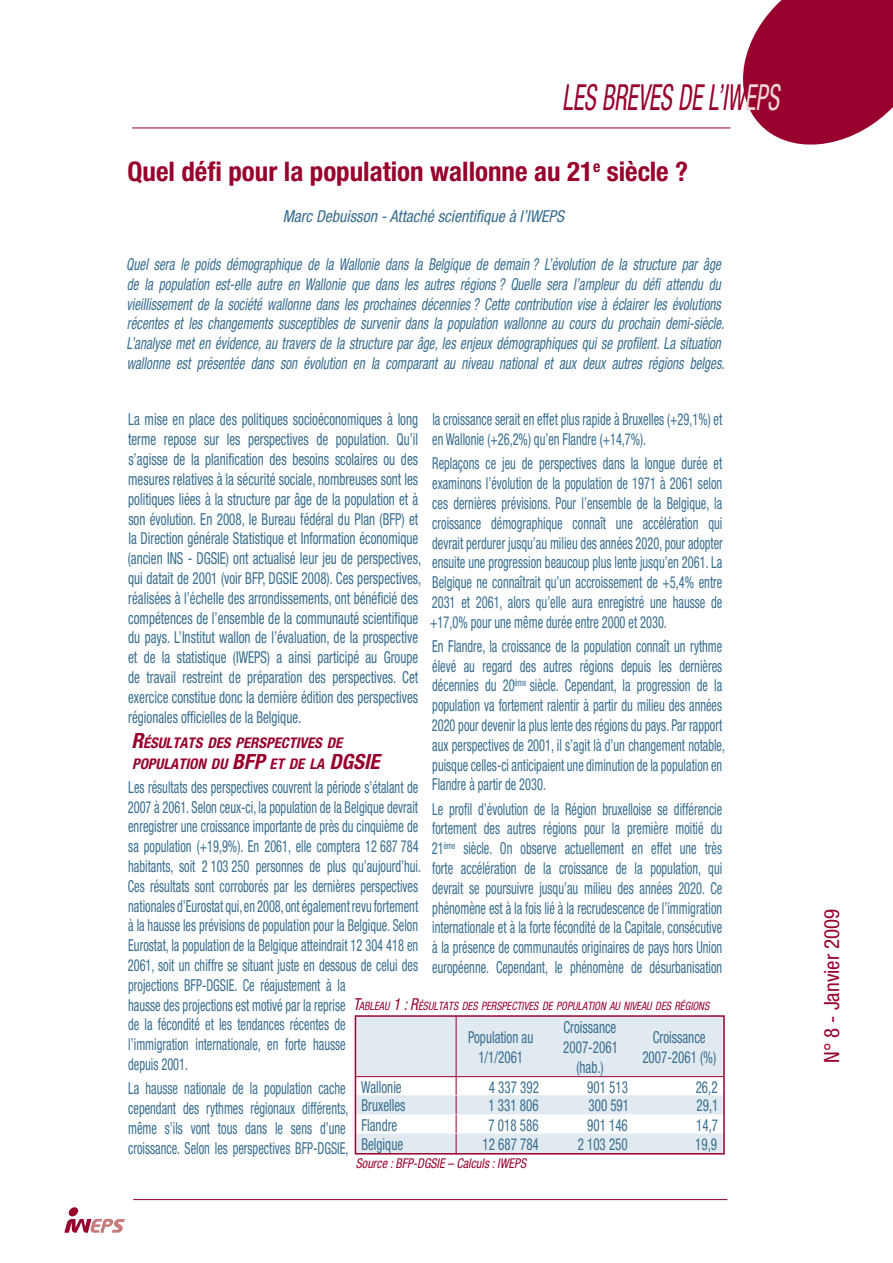
<style>
.page{position:relative;width:893px;height:1263px;background:#fff}
.page>*{position:absolute;margin:0;border:0;box-sizing:border-box;transform-origin:0 0}
.t1{font:italic condensed 36px "Helvetica Neue";color:#98012d;scale:.67 1}
.t2{font:700 condensed 27px "Helvetica Neue";color:#98012d}
.t3{font:condensed 21px "Helvetica Neue";color:#98012d}
.paragraphe{font:condensed 16.5px/19.8px "Helvetica Neue";color:#386e8f;text-align:center;scale:.79 1}
.paragraphe-2{font:condensed 16.5px/19.8px "Helvetica Neue";color:#386e8f;scale:.75 1}
.Chapeau{font:italic condensed 16.5px/19.8px "Helvetica Neue";color:#386e8f;scale:.79 1}
.Chapeau-2{font:italic condensed 16.5px "Helvetica Neue";color:#386e8f;scale:.96 1}
.Niveau_1{font:italic 700 condensed 14.7px/21px "Helvetica Neue";color:#98012d}
.source{font:italic condensed 13.5px "Helvetica Neue";color:#98012d;scale:.9 1}
.Titre_tab{font:italic condensed 11.55px "Helvetica Neue";color:#98012d;scale:.9 1}
.s1{color:#f0d7d4}
.s2{font-size:21px}
.s3{font-size:16.5px}
</style>
<div class="page">
<svg style="left:743px;top:0;width:150px;height:145px;background:#a6254b"></svg>
<hr style="left:132px;top:128px;width:598px;height:1px;background:#98012d">
<hr style="left:133px;top:1199px;width:594px;height:1px;background:#98012d">
<svg style="left:64px;top:1207px;width:61px;height:26px"></svg>
<svg style="left:356px;top:1017px;width:367px;height:136px;fill:#e2eaf1"></svg>
<hr style="left:355px;top:1015px;width:101px;height:2px;background:#98012d">
<hr style="left:355px;top:1017px;width:1px;height:60px;background:#98012d">
<hr style="left:456px;top:1015px;width:89px;height:2px;background:#98012d">
<hr style="left:545px;top:1015px;width:90px;height:2px;background:#98012d">
<hr style="left:635px;top:1015px;width:90px;height:2px;background:#98012d">
<hr style="left:723px;top:1017px;width:2px;height:60px;background:#98012d">
<svg style="left:723px;top:1077px;width:2px;height:56px"></svg>
<svg style="left:355px;top:1077px;width:1px;height:76px"></svg>
<hr style="left:723px;top:1133px;width:2px;height:20px;background:#98012d">
<hr style="left:355px;top:1153px;width:101px;height:1px;background:#98012d">
<hr style="left:456px;top:1153px;width:89px;height:1px;background:#98012d">
<hr style="left:545px;top:1153px;width:90px;height:1px;background:#98012d">
<hr style="left:635px;top:1153px;width:90px;height:1px;background:#98012d">
<hr style="left:456px;top:1017px;width:1px;height:59px;background:#98012d">
<svg style="left:456px;top:1077px;width:1px;height:76px"></svg>
<hr style="left:356px;top:1076px;width:100px;height:1px;background:#98012d">
<hr style="left:456px;top:1076px;width:89px;height:1px;background:#98012d">
<hr style="left:545px;top:1076px;width:90px;height:1px;background:#98012d">
<hr style="left:635px;top:1076px;width:88px;height:1px;background:#98012d">
<p class="t1" style="left:562px;top:77px;width:325px">LES BREVES DE L’IW<span class="s1">EPS</span></p>
<p class="t2" style="left:128px;top:155px;width:562px">Quel défi pour la population wallonne au 21<sup>e</sup> siècle ?</p>
<p class="Chapeau-2" style="left:283px;top:207px;width:295px">Marc Debuisson - Attaché scientifique à l’IWEPS</p>
<p class="Chapeau" style="left:126px;top:254px;width:759px">Quel sera le poids démographique de la Wallonie dans la Belgique de demain ? L’évolution de la structure par âge de la population est-elle autre en Wallonie que dans les autres régions ? Quelle sera l’ampleur du défi attendu du vieillissement de la société wallonne dans les prochaines décennies ? Cette contribution vise à éclairer les évolutions récentes et les changements susceptibles de survenir dans la population wallonne au cours du prochain demi-siècle.<br>L’analyse met en évidence, au travers de la structure par âge, les enjeux démographiques qui se profilent. La situation wallonne est présentée dans son évolution en la comparant au niveau national et aux deux autres régions belges.</p>
<p class="paragraphe" style="left:128px;top:410px;width:373px;text-align:left">La mise en place des politiques socioéconomiques à long terme repose sur les perspectives de population. Qu’il s’agisse de la planification des besoins scolaires ou des mesures relatives à la sécurité sociale, nombreuses sont les politiques liées à la structure par âge de la population et à son évolution. En 2008, le Bureau fédéral du Plan (BFP) et la Direction générale Statistique et Information économique (ancien INS - DGSIE) ont actualisé leur jeu de perspectives, qui datait de 2001 (voir BFP, DGSIE 2008). Ces perspectives, réalisées à l’échelle des arrondissements, ont bénéficié des compétences de l’ensemble de la communauté scientifique du pays. L’Institut wallon de l’évaluation, de la prospective et de la statistique (IWEPS) a ainsi participé au Groupe de travail restreint de préparation des perspectives. Cet exercice constitue donc la dernière édition des perspectives régionales officielles de la Belgique.</p>
<p class="Niveau_1" style="left:131px;top:732px;width:250px"><span class="s2">R</span>ÉSULTATS DES PERSPECTIVES DE<br>POPULATION DU <span class="s2">BFP</span> ET DE LA <span class="s2">DGSIE</span></p>
<p class="paragraphe" style="left:128px;top:777px;width:373px;text-align:left">Les résultats des perspectives couvrent la période s’étalant de 2007 à 2061. Selon ceux-ci, la population de la Belgique devrait enregistrer une croissance importante de près du cinquième de sa population (+19,9%). En 2061, elle comptera 12 687 784 habitants, soit 2 103 250 personnes de plus qu’aujourd’hui.<br>Ces résultats sont corroborés par les dernières perspectives nationales d’Eurostat qui, en 2008, ont également revu fortement à la hausse les prévisions de population pour la Belgique. Selon Eurostat, la population de la Belgique atteindrait 12 304 418 en 2061, soit un chiffre se situant juste en dessous de celui des projections BFP-DGSIE. Ce réajustement à la<br>hausse des projections est motivé par la reprise<br>de la fécondité et les tendances récentes de<br>l’immigration internationale, en forte hausse<br>depuis 2001.</p>
<p class="paragraphe-2" style="left:128px;top:1078px;width:295px">La hausse nationale de la population cache cependant des rythmes régionaux différents, même s’ils vont tous dans le sens d’une croissance. Selon les perspectives BFP-DGSIE,</p>
<p class="paragraphe-2" style="left:432px;top:410px;width:388px">la croissance serait en effet plus rapide à Bruxelles (+29,1%) et en Wallonie (+26,2%) qu’en Flandre (+14,7%).</p>
<p class="paragraphe-2" style="left:430px;top:453px;width:392px;text-align:justify">Replaçons ce jeu de perspectives dans la longue durée et examinons l’évolution de la population de 1971 à 2061 selon ces dernières prévisions. Pour l’ensemble de la Belgique, la croissance démographique connaît une accélération qui devrait perdurer jusqu’au milieu des années 2020, pour adopter ensuite une progression beaucoup plus lente jusqu’en 2061. La Belgique ne connaîtrait qu’un accroissement de +5,4% entre 2031 et 2061, alors qu’elle aura enregistré une hausse de +17,0% pour une même durée entre 2000 et 2030.</p>
<p class="paragraphe-2" style="left:432px;top:636px;width:392px">En Flandre, la croissance de la population connaît un rythme élevé au regard des autres régions depuis les dernières décennies du 20<sup>ème</sup> siècle. Cependant, la progression de la population va fortement ralentir à partir du milieu des années 2020 pour devenir la plus lente des régions du pays. Par rapport aux perspectives de 2001, il s’agit là d’un changement notable, puisque celles-ci anticipaient une diminution de la population en Flandre à partir de 2030.</p>
<p class="paragraphe-2" style="left:432px;top:799px;width:389px;text-align:justify">Le profil d’évolution de la Région bruxelloise se différencie fortement des autres régions pour la première moitié du 21<sup>ème</sup> siècle. On observe actuellement en effet une très forte accélération de la croissance de la population, qui devrait se poursuivre jusqu’au milieu des années 2020. Ce phénomène est à la fois lié à la recrudescence de l’immigration internationale et à la forte fécondité de la Capitale, consécutive à la présence de communautés originaires de pays hors Union européenne. Cependant, le phénomène de désurbanisation</p>
<p class="Titre_tab" style="left:353px;top:999px;width:397px"><span class="s3">T</span>ABLEAU <span class="s3">1 : R</span>ÉSULTATS DES PERSPECTIVES DE POPULATION AU NIVEAU DES RÉGIONS</p>
<p class="paragraphe" style="left:468px;top:1027px;width:84px">Population au<br>1/1/2061</p>
<p class="paragraphe" style="left:563px;top:1017px;width:71px">Croissance<br>2007-2061 (hab.)</p>
<p class="paragraphe" style="left:642px;top:1027px;width:95px">Croissance<br>2007-2061 (%)</p>
<p class="paragraphe" style="left:361px;top:1077px;width:53px">Wallonie</p>
<p class="paragraphe" style="left:489px;top:1077px;width:65px">4 337 392</p>
<p class="paragraphe" style="left:587px;top:1077px;width:53px">901 513</p>
<p class="paragraphe" style="left:696px;top:1077px;width:29px">26,2</p>
<p class="paragraphe" style="left:361px;top:1095px;width:57px">Bruxelles</p>
<p class="paragraphe" style="left:488px;top:1095px;width:65px">1 331 806</p>
<p class="paragraphe" style="left:588px;top:1095px;width:53px">300 591</p>
<p class="paragraphe" style="left:697px;top:1095px;width:29px">29,1</p>
<p class="paragraphe" style="left:361px;top:1115px;width:47px">Flandre</p>
<p class="paragraphe" style="left:488px;top:1115px;width:65px">7 018 586</p>
<p class="paragraphe" style="left:587px;top:1115px;width:53px">901 146</p>
<p class="paragraphe" style="left:696px;top:1115px;width:29px">14,7</p>
<p class="paragraphe" style="left:361px;top:1134px;width:54px">Belgique</p>
<p class="paragraphe" style="left:482px;top:1134px;width:73px">12 687 784</p>
<p class="paragraphe" style="left:578px;top:1134px;width:65px">2 103 250</p>
<p class="paragraphe" style="left:695px;top:1134px;width:29px">19,9</p>
<p class="source" style="left:356px;top:1155px;width:191px">Source : BFP-DGSIE – Calculs : IWEPS</p>
<p class="t3" style="left:819px;top:1063px;width:156px;rotate:-90deg">N° 8 - Janvier 2009</p>
</div>
